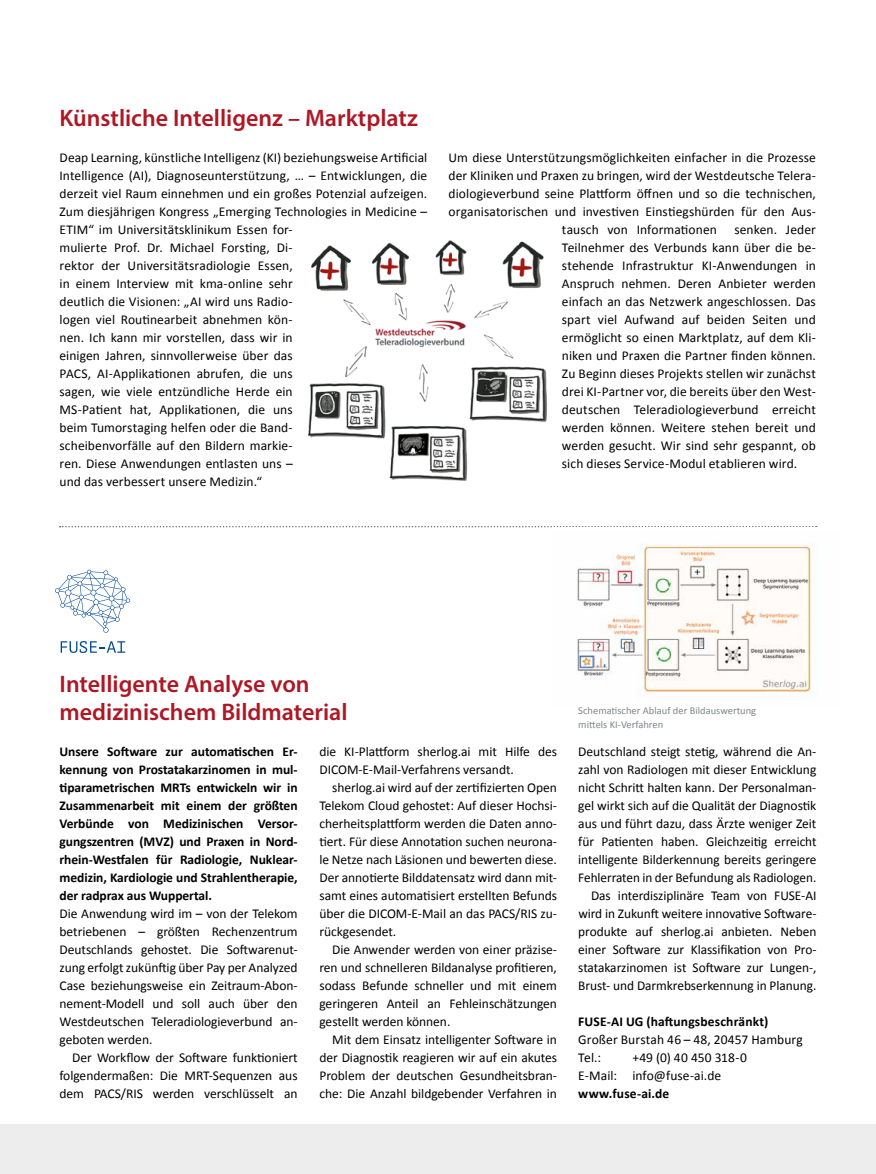
<style>
.page{position:relative;width:876px;height:1174px;background:#fff}
.page>*{position:absolute;margin:0;border:0;box-sizing:border-box;transform-origin:0 0}
.t1{font:600 24px/28.8px "Myriad Pro";color:#af1725}
.t2{font:13.5px/18px "Calibri";color:#000;text-align:justify}
.t3{font:700 13.5px/18px "Calibri";letter-spacing:-.005em;color:#000;text-align:justify}
.t4{font:10.5px/13.5px "Calibri";color:#808689}
</style>
<div class="page">
<div style="left:0;top:1124px;width:876px;height:50px;background:#ededed"></div>
<svg style="left:60px;top:526px;width:757px;height:1px"></svg>
<img style="left:576px;top:542px;width:241px;height:154px">
<svg style="left:55px;top:569px;width:75px;height:64px"></svg>
<svg style="left:61px;top:641px;width:64px;height:12px"></svg>
<img style="left:308px;top:240px;width:239px;height:240px">
<h1 class="t1" style="left:60px;top:103px;width:360px">Künstliche Intelligenz – Marktplatz</h1>
<p class="t2" style="left:60px;top:149px;width:369px;text-align:left">Deap Learning, künstliche Intelligenz (KI) beziehungsweise Artificial Intelligence (AI), Diagnoseunterstützung, … – Entwicklungen, die derzeit viel Raum einnehmen und ein großes Potenzial aufzeigen.<br>Zum diesjährigen Kongress „Emerging Technologies in Medicine – ETIM“ im Universitätsklinikum Essen for-<br>mulierte Prof. Dr. Michael Forsting, Di-<br>rektor der Universitätsradiologie Essen,<br>in einem Interview mit kma-online sehr<br>deutlich die Visionen: „AI wird uns Radio-<br>logen viel Routinearbeit abnehmen kön-<br>nen. Ich kann mir vorstellen, dass wir in<br>einigen Jahren, sinnvollerweise über das<br>PACS, AI-Applikationen abrufen, die uns<br>sagen, wie viele entzündliche Herde ein<br>MS-Patient hat, Applikationen, die uns<br>beim Tumorstaging helfen oder die Band-<br>scheibenvorfälle auf den Bildern markie-<br>ren. Diese Anwendungen entlasten uns –<br>und das verbessert unsere Medizin.“</p>
<p class="t2" style="left:449px;top:149px;width:369px">Um diese Unterstützungsmöglichkeiten einfacher in die Prozesse</p>
<p class="t2" style="left:449px;top:167px;width:369px">der Kliniken und Praxen zu bringen, wird der Westdeutsche Telera-</p>
<p class="t2" style="left:449px;top:185px;width:369px">diologieverbund seine Plattform öffnen und so die technischen,</p>
<p class="t2" style="left:449px;top:203px;width:369px">organisatorischen und investiven Einstiegshürden für den Aus-</p>
<p class="t2" style="left:562px;top:221px;width:156px">tausch von Informationen</p>
<p class="t2" style="left:562px;top:221px;width:255px;text-indent:172px">senken. Jeder Teilnehmer des Verbunds kann über die be&shy;stehende Infrastruktur KI-Anwendungen in Anspruch nehmen. Deren Anbieter werden einfach an das Netzwerk angeschlossen. Das spart viel Aufwand auf beiden Seiten und ermöglicht so einen Marktplatz, auf dem Kli&shy;niken und Praxen die Partner finden können.<br>Zu Beginn dieses Projekts stellen wir zunächst drei KI-Partner vor, die bereits über den West&shy;deutschen Teleradiologieverbund erreicht werden können. Weitere stehen bereit und werden gesucht. Wir sind sehr gespannt, ob sich dieses Service-Modul etablieren wird.</p>
<h1 class="t1" style="left:60px;top:668px;width:290px">Intelligente Analyse von medizinischem Bildmaterial</h1>
<p class="t3" style="left:60px;top:742px;width:240px">Unsere Software zur automatischen Er&shy;kennung von Prostatakarzinomen in mul&shy;tiparametrischen MRTs entwickeln wir in Zusammenarbeit mit einem der größten Verbünde von Medizinischen Versor&shy;gungszentren (MVZ) und Praxen in Nord&shy;rhein-Westfalen für Radiologie, Nuklear&shy;medizin, Kardiologie und Strahlentherapie, der radprax aus Wuppertal.</p>
<p class="t2" style="left:60px;top:904px;width:240px">Die Anwendung wird im – von der Telekom betriebenen – größten Rechenzentrum Deutschlands gehostet. Die Softwarenut&shy;zung erfolgt zukünftig über Pay per Analyzed Case beziehungsweise ein Zeitraum-Abon&shy;nement-Modell und soll auch über den Westdeutschen Teleradiologieverbund an&shy;geboten werden.</p>
<p class="t2" style="left:60px;top:1048px;width:240px;text-indent:13px">Der Workflow der Software funktioniert folgendermaßen: Die MRT-Sequenzen aus dem PACS/RIS werden verschlüsselt an</p>
<p class="t2" style="left:319px;top:742px;width:239px">die KI-Plattform sherlog.ai mit Hilfe des<br>DICOM-E-Mail-Verfahrens versandt.</p>
<p class="t2" style="left:319px;top:778px;width:239px;text-indent:13px">sherlog.ai wird auf der zertifizierten Open Telekom Cloud gehostet: Auf dieser Hochsi&shy;cherheitsplattform werden die Daten anno&shy;tiert. Für diese Annotation suchen neurona&shy;le Netze nach Läsionen und bewerten diese.<br>Der annotierte Bilddatensatz wird dann mit&shy;samt eines automatisiert erstellten Befunds über die DICOM-E-Mail an das PACS/RIS zu&shy;rückgesendet.</p>
<p class="t2" style="left:319px;top:940px;width:239px;text-indent:13px">Die Anwender werden von einer präzise&shy;ren und schnelleren Bildanalyse profitieren, sodass Befunde schneller und mit einem geringeren Anteil an Fehleinschätzungen gestellt werden können.</p>
<p class="t2" style="left:319px;top:1030px;width:239px;text-indent:13px">Mit dem Einsatz intelligenter Software in der Diagnostik reagieren wir auf ein akutes Problem der deutschen Gesundheitsbran&shy;che: Die Anzahl bildgebender Verfahren in</p>
<p class="t4" style="left:578px;top:704px;width:179px">Schematischer Ablauf der Bildauswertung mittels KI-Verfahren</p>
<p class="t2" style="left:578px;top:743px;width:240px;text-align:right">Deutschland steigt stetig, während die An&shy;zahl von Radiologen mit dieser Entwicklung nicht Schritt halten kann. Der Personalman&shy;gel wirkt sich auf die Qualität der Diagnostik aus und führt dazu, dass Ärzte weniger Zeit für Patienten haben. Gleichzeitig erreicht intelligente Bilderkennung bereits geringere Fehlerraten in der Befundung als Radiologen.<br>Das interdisziplinäre Team von FUSE-AI wird in Zukunft weitere innovative Software&shy;produkte auf sherlog.ai anbieten. Neben einer Software zur Klassifikation von Pro&shy;statakarzinomen ist Software zur Lungen-, Brust- und Darmkrebserkennung in Planung.</p>
<p class="t3" style="left:578px;top:1013px;width:191px">FUSE-AI UG (haftungsbeschränkt)</p>
<p class="t2" style="left:578px;top:1031px;width:226px">Großer Burstah 46 – 48, 20457 Hamburg<br>Tel.:</p>
<p class="t2" style="left:578px;top:1049px;width:170px;text-indent:54px">+49 (0) 40 450 318-0<br>E-Mail: info@fuse-ai.de</p>
<p class="t3" style="left:578px;top:1084px;width:93px">www.fuse-ai.de</p>
</div>
